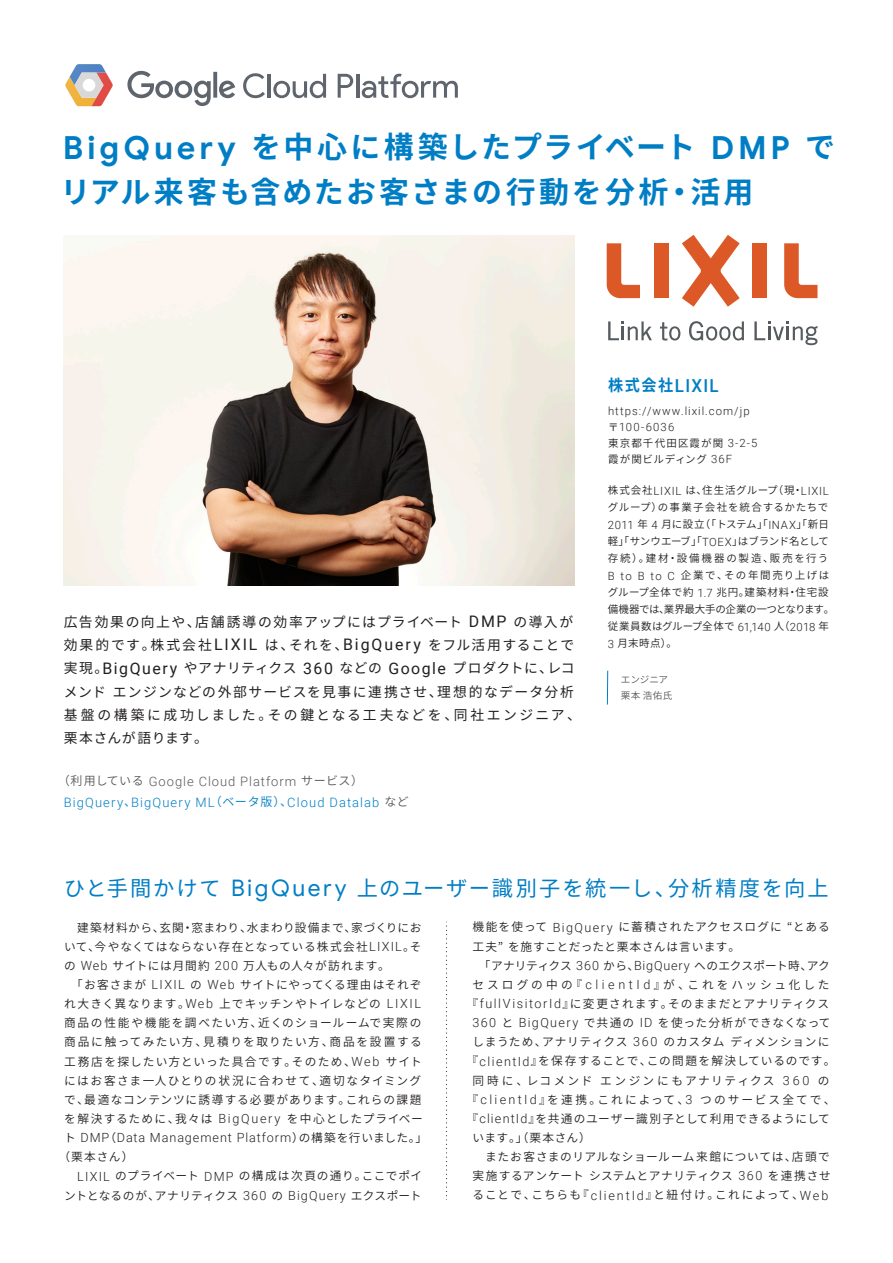
<style>
.page{position:relative;width:893px;height:1263px;background:#fff}
.page>*{position:absolute;margin:0;border:0;box-sizing:border-box;transform-origin:0 0}
.t1{font:700 30px/44.7px "Noto Sans CJ Kjp";letter-spacing:.08em;color:#007ec5}
.t2{font:21.3px "Noto Sans CJ Kjp";letter-spacing:.085em;color:#007ec5}
.t3{font:500 17.85px "Roboto";letter-spacing:.08em;color:#007ec5;scale:.95 1}
.t4{font:13.8px/23.4px "Noto Sans CJ Kjp";letter-spacing:.1em;color:#231f20}
.t5{font:300 12.9px/21px "Roboto";letter-spacing:.08em;color:#007ec5}
.t6{font:300 12.6px "Roboto";letter-spacing:.075em;color:#231f20}
.t7{font:600 11.7px/19.2px "Noto Sans CJ Kjp";letter-spacing:.08em;color:#231f20}
.t8{font:600 11.7px "Noto Sans CJ Kjp";letter-spacing:.06em;color:#231f20}
.t9{font:600 11.7px "Noto Sans CJ Kjp";letter-spacing:.045em;color:#231f20}
.t10{font:600 11.7px "Noto Sans CJ Kjp";letter-spacing:-.01em;color:#231f20}
.t11{font:600 11.7px "Noto Sans CJ Kjp";letter-spacing:.105em;color:#231f20}
.t12{font:600 11.7px "Noto Sans CJ Kjp";letter-spacing:.015em;color:#231f20}
.t13{font:600 11.7px "Noto Sans CJ Kjp";letter-spacing:.17em;color:#231f20}
.t14{font:600 11.7px "Noto Sans CJ Kjp";letter-spacing:.255em;color:#231f20}
.t15{font:600 11.7px "Noto Sans CJ Kjp";letter-spacing:.165em;color:#231f20}
.t16{font:300 11.4px/15.9px "Roboto";letter-spacing:.09em;color:#231f20}
.t17{font:600 10.5px/17px "Noto Sans CJ Kjp";letter-spacing:.06em;color:#231f20}
.t18{font:600 10.5px/15.9px "Noto Sans CJ Kjp";letter-spacing:.095em;color:#231f20}
.t19{font:600 9.6px/15.9px "Noto Sans CJ Kjp";letter-spacing:.015em;color:#57585a}
.s1{font-family:"Google Sans";font-size:31.8px}
.s2{font-family:"Roboto";font-size:15.9px}
.s3{font-family:"Noto Sans CJ Kjp";font-weight:600;font-size:12px;color:#57585a}
.s4{color:#57585a}
.s5{font-family:"Noto Sans CJ Kjp";font-weight:600;font-size:12px}
.s6{font-family:"Noto Sans CJ Kjp";font-weight:700;font-size:15.9px}
.s7{font-family:"Noto Sans CJ Kjp";font-weight:600;font-size:10.5px}
.s8{font-family:"Roboto";font-weight:300;font-size:11.4px}
.s9{font-family:"Google Sans";font-size:22.8px}
.s10{font-family:"Roboto";font-weight:300;font-size:12.6px}
.s11{font-family:"Noto Sans CJ Kjp";font-weight:600;font-size:11.7px}
</style>
<div class="page">
<img style="left:64px;top:236px;width:510px;height:350px">
<svg style="left:446px;top:922px;width:1px;height:278px"></svg>
<hr style="left:607px;top:671px;width:1px;height:33px;background:#007ec5">
<svg style="left:243px;top:73px;width:22px;height:25px"></svg>
<hr style="left:268px;top:74px;width:3px;height:24px;background:#5f656d">
<svg style="left:273px;top:74px;width:53px;height:24px"></svg>
<svg style="left:338px;top:74px;width:15px;height:24px"></svg>
<hr style="left:356px;top:74px;width:3px;height:24px;background:#5f656d">
<svg style="left:362px;top:74px;width:96px;height:24px"></svg>
<svg style="left:127px;top:71px;width:108px;height:35px"></svg>
<svg style="left:65px;top:64px;width:48px;height:42px"></svg>
<svg style="left:607px;top:243px;width:33px;height:55px"></svg>
<svg style="left:784px;top:243px;width:33px;height:55px"></svg>
<div style="left:654px;top:243px;width:15px;height:55px;background:#dc5927"></div>
<div style="left:752px;top:243px;width:15px;height:55px;background:#dc5927"></div>
<svg style="left:682px;top:235px;width:58px;height:72px"></svg>
<svg style="left:660px;top:322px;width:20px;height:18px"></svg>
<svg style="left:689px;top:321px;width:55px;height:19px"></svg>
<svg style="left:754px;top:321px;width:63px;height:24px"></svg>
<svg style="left:608px;top:321px;width:44px;height:19px"></svg>
<h1 class="t1" style="left:60px;top:125px;width:776px"><span class="s1">BigQuery</span> を中心に構築したプライベート <span class="s1">DMP</span> でリアル来客も含めたお客さまの行動を分析・活用</h1>
<p class="t4" style="left:64px;top:610px;width:519px">広告効果の向上や、店舗誘導の効率アップにはプライベート <span class="s2">DMP</span> の導入が効果的です。株式会社<span class="s2">LIXIL</span> は、それを、<span class="s2">BigQuery</span> をフル活用することで実現。<span class="s2">BigQuery</span> やアナリティクス <span class="s2">360</span> などの <span class="s2">Google</span> プロダクトに、レコメンドエンジンなどの外部サービスを見事に連携させ、理想的なデータ分析基盤の構築に成功しました。その鍵となる工夫などを、同社エンジニア、栗本さんが語ります。</p>
<p class="t5" style="left:64px;top:770px;width:346px;text-indent:-6px"><span class="s3">（利用している</span> <span class="s4">Google Cloud Platform</span> <span class="s3">サービス）<br></span>BigQuery<span class="s5">、</span>BigQuery ML<span class="s5">（ベータ版）、</span>Cloud Datalab <span class="s3">など</span></p>
<h3 class="t3" style="left:608px;top:373px;width:118px"><span class="s6">株式会社</span>LIXIL</h3>
<p class="t16" style="left:608px;top:402px;width:143px">https://www.lixil.com/jp<span class="s7">〒</span>100-6036</p>
<p class="t18" style="left:608px;top:435px;width:151px">東京都千代田区霞が関 <span class="s8">3-2-5</span>霞が関ビルディング <span class="s8">36F</span></p>
<p class="t17" style="left:608px;top:482px;width:228px">株式会社<span class="s8">LIXIL</span> は、住生活グループ（現・<span class="s8">LIXIL</span>グループ）の事業子会社を統合するかたちで<br><span class="s8">2011</span> 年 <span class="s8">4</span> 月に設立（「トステム」「<span class="s8">INAX</span>」「新日軽」「サンウエーブ」「<span class="s8">TOEX</span>」はブランド名として存続）。建材・設備機器の製造、販売を行う<br><span class="s8">B to B to C</span> 企業で、その年間売り上げはグループ全体で約 <span class="s8">1.7</span> 兆円。建築材料・住宅設備機器では、業界最大手の企業の一つとなります。従業員数はグループ全体で <span class="s8">61,140</span> 人（<span class="s8">2018</span> 年<br><span class="s8">3</span> 月末時点）。</p>
<p class="t19" style="left:621px;top:672px;width:53px">エンジニア栗本浩佑氏</p>
<h2 class="t2" style="left:64px;top:876px;width:766px">ひと手間かけて <span class="s9">BigQuery</span> 上のユーザー識別子を統一し、分析精度を向上</h2>
<p class="t7" style="left:64px;top:918px;width:360px;text-indent:13px">建築材料から、玄関・窓まわり、水まわり設備まで、家づくりにおいて、今やなくてはならない存在となっている株式会社<span class="s10">LIXIL</span>。その <span class="s10">Web</span> サイトには月間約 <span class="s10">200</span> 万人もの人々が訪れます。<br>　「お客さまが <span class="s10">LIXIL</span> の <span class="s10">Web</span> サイトにやってくる理由はそれぞれ大きく異なります。<span class="s10">Web</span> 上でキッチンやトイレなどの <span class="s10">LIXIL</span>商品の性能や機能を調べたい方、近くのショールームで実際の商品に触ってみたい方、見積りを取りたい方、商品を設置する工務店を探したい方といった具合です。そのため、<span class="s10">Web</span> サイトにはお客さま一人ひとりの状況に合わせて、適切なタイミングで、最適なコンテンツに誘導する必要があります。これらの課題を解決するために、我々は <span class="s10">BigQuery</span> を中心としたプライベー</p>
<p class="t6" style="left:64px;top:1129px;width:365px"><span class="s11">ト</span> DMP<span class="s11">（</span>Data Management Platform<span class="s11">）の構築を行いました。」</span></p>
<p class="t7" style="left:58px;top:1148px;width:77px">（栗本さん）</p>
<p class="t7" style="left:77px;top:1167px;width:347px"><span class="s10">LIXIL</span> のプライベート <span class="s10">DMP</span> の構成は次頁の通り。ここでポイ</p>
<p class="t12" style="left:64px;top:1189px;width:359px">ントとなるのが、アナリティクス <span class="s10">360</span> の <span class="s10">BigQuery</span> エクスポート</p>
<p class="t7" style="left:472px;top:918px;width:359px">機能を使って <span class="s10">BigQuery</span> に蓄積されたアクセスログに “とある</p>
<p class="t9" style="left:472px;top:940px;width:269px">工夫” を施すことだったと栗本さんは言います。</p>
<p class="t10" style="left:472px;top:959px;width:359px">　「アナリティクス <span class="s10">360</span> から、<span class="s10">BigQuery</span> へのエクスポート時、アク</p>
<p class="t14" style="left:472px;top:978px;width:359px">セスログの中の『<span class="s10">clientId</span>』が、これをハッシュ化した</p>
<p class="t7" style="left:467px;top:994px;width:364px">『<span class="s10">fullVisitorId</span>』に変更されます。そのままだとアナリティクス</p>
<p class="t7" style="left:472px;top:1013px;width:360px"><span class="s10">360</span> と <span class="s10">BigQuery</span> で共通の <span class="s10">ID</span> を使った分析ができなくなって</p>
<p class="t8" style="left:472px;top:1035px;width:359px">しまうため、アナリティクス <span class="s10">360</span> のカスタムディメンションに</p>
<p class="t7" style="left:467px;top:1052px;width:370px">『<span class="s10">clientId</span>』を保存することで、この問題を解決しているのです。</p>
<p class="t15" style="left:472px;top:1074px;width:359px">同時に、レコメンド エンジンにもアナリティクス <span class="s10">360</span> の</p>
<p class="t13" style="left:467px;top:1093px;width:370px">『<span class="s10">clientId</span>』を連携。これによって、<span class="s10">3</span> つのサービス全てで、</p>
<p class="t8" style="left:467px;top:1112px;width:365px">『<span class="s10">clientId</span>』を共通のユーザー識別子として利用できるようにして</p>
<p class="t7" style="left:472px;top:1128px;width:120px">います。」（栗本さん）</p>
<p class="t7" style="left:472px;top:1147px;width:359px">　またお客さまのリアルなショールーム来館については、店頭で</p>
<p class="t9" style="left:472px;top:1169px;width:360px">実施するアンケートシステムとアナリティクス <span class="s10">360</span> を連携させ</p>
<p class="t11" style="left:472px;top:1188px;width:357px">ることで、こちらも『<span class="s10">clientId</span>』と紐付け。これによって、<span class="s10">Web</span></p>
</div>
